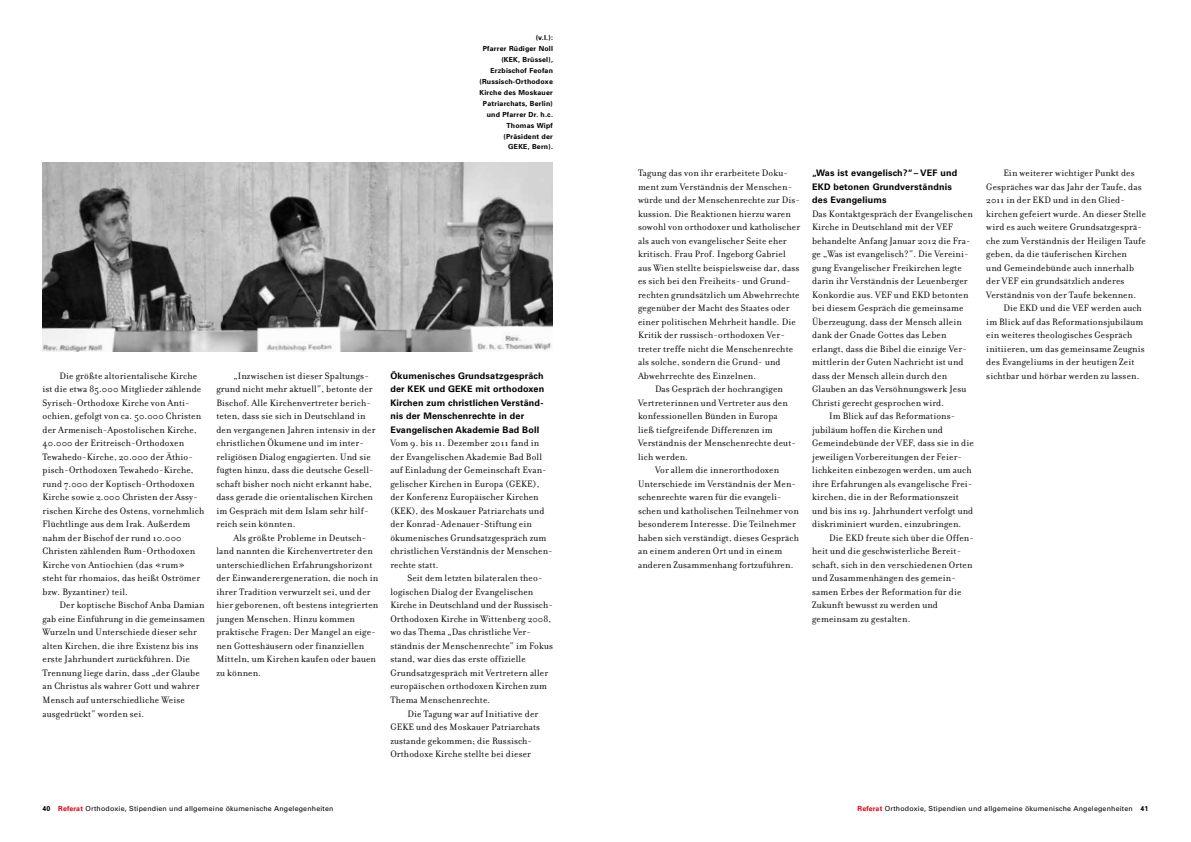
<style>
.page{position:relative;width:1191px;height:842px;background:#fff}
.page>*{position:absolute;margin:0;border:0;box-sizing:border-box;transform-origin:0 0}
.t1{font:10px/13.5px "Filosofia";letter-spacing:.015em;color:#000}
.t2{font:700 9px/13.5px "Univers CE";letter-spacing:.02em;color:#000}
.t3{font:700 7px/10.9px "Univers";letter-spacing:.03em;color:#000;text-align:right}
.t4{font:7px "Univers";letter-spacing:.03em;color:#000}
.s1{font-weight:700}
.s2{font-family:"Univers CE";font-weight:700;color:#e3000f}
</style>
<div class="page">
<img style="left:43px;top:163px;width:510px;height:189px">
<p class="t3" style="left:479px;top:32px;width:75px">(v.l.):<br>Pfarrer Rüdiger Noll (KEK, Brüssel),<br>Erzbischof Feofan (Russisch-Orthodoxe<br>Kirche des Moskauer<br>Patriarchats, Berlin) und Pfarrer Dr. h.c.<br>Thomas Wipf (Präsident der<br>GEKE, Bern).</p>
<p class="t1" style="left:43px;top:369px;width:163px;text-indent:17px">Die größte altorientalische Kirche ist die etwa 85.000 Mitglieder zählende Syrisch- Orthodoxe Kirche von Anti&shy;ochien, gefolgt von ca. 50.000 Christen der Armenisch-Apostolischen Kirche, 40.000 der Eritreisch- Orthodoxen Tewahedo- Kirche, 20.000 der Äthio&shy;pisch- Orthodoxen Tewahedo- Kirche, rund 7.000 der Koptisch- Orthodoxen Kirche sowie 2.000 Christen der Assy&shy;rischen Kirche des Ostens, vornehmlich Flüchtlinge aus dem Irak. Außerdem nahm der Bischof der rund 10.000<br>Christen zählenden Rum- Orthodoxen Kirche von Antiochien (das «rum» steht für rhomaios, das heißt Oströmer bzw. Byzantiner) teil.</p>
<p class="t1" style="left:43px;top:599px;width:164px;text-indent:17px">Der koptische Bischof Anba Damian gab eine Einführung in die gemeinsamen Wurzeln und Unterschiede dieser sehr alten Kirchen, die ihre Existenz bis ins erste Jahrhundert zurückführen. Die Trennung liege darin, dass „der Glaube an Christus als wahrer Gott und wahrer Mensch auf unterschiedliche Weise ausgedrückt“ worden sei.</p>
<p class="t1" style="left:216px;top:369px;width:161px;text-indent:17px">„Inzwischen ist dieser Spaltungs&shy;grund nicht mehr aktuell“, betonte der Bischof. Alle Kirchenvertreter berich&shy;teten, dass sie sich in Deutschland in den vergangenen Jahren intensiv in der christlichen Ökumene und im inter&shy;religiösen Dialog engagierten. Und sie fügten hinzu, dass die deutsche Gesell&shy;schaft bisher noch nicht erkannt habe, dass gerade die orientalischen Kirchen im Gespräch mit dem Islam sehr hilf&shy;reich sein könnten.</p>
<p class="t1" style="left:216px;top:531px;width:163px;text-indent:17px">Als größte Probleme in Deutsch&shy;land nannten die Kirchenvertreter den unterschiedlichen Erfahrungshorizont der Einwanderergeneration, die noch in ihrer Tradition verwurzelt sei, und der hier geborenen, oft bestens integrierten jungen Menschen. Hinzu kommen praktische Fragen: Der Mangel an eige&shy;nen Gotteshäusern oder finanziellen Mitteln, um Kirchen kaufen oder bauen zu können.</p>
<p class="t2" style="left:390px;top:369px;width:155px">Ökumenisches Grundsatzgespräch der KEK und GEKE mit orthodoxen<br>Kirchen zum christlichen Verständ&shy;nis der Menschenrechte in der<br>Evangelischen Akademie Bad Boll</p>
<p class="t1" style="left:390px;top:437px;width:164px">Vom 9. bis 11. Dezember 2011 fand in der Evangelischen Akademie Bad Boll auf Einladung der Gemeinschaft Evan&shy;gelischer Kirchen in Europa (GEKE), der Konferenz Europäischer Kirchen (KEK), des Moskauer Patriarchats und der Konrad-Adenauer- Stiftung ein ökumenisches Grundsatzgespräch zum christlichen Verständnis der Menschen&shy;rechte statt.</p>
<p class="t1" style="left:390px;top:572px;width:164px;text-indent:17px">Seit dem letzten bilateralen theo&shy;logischen Dialog der Evangelischen Kirche in Deutschland und der Russisch-Orthodoxen Kirche in Wittenberg 2008, wo das Thema „Das christliche Ver&shy;ständnis der Menschenrechte“ im Fokus stand, war dies das erste offizielle Grundsatzgespräch mit Vertretern aller europäischen orthodoxen Kirchen zum Thema Menschenrechte.</p>
<p class="t1" style="left:390px;top:707px;width:151px;text-indent:17px">Die Tagung war auf Initiative der GEKE und des Moskauer Patriarchats zustande gekommen; die Russisch-Orthodoxe Kirche stellte bei dieser</p>
<p class="t1" style="left:638px;top:167px;width:152px">Tagung das von ihr erarbeitete Doku-</p>
<p class="t1" style="left:638px;top:180px;width:156px">ment zum Verständnis der Menschen-</p>
<p class="t1" style="left:638px;top:194px;width:164px">würde und der Menschenrechte zur Dis-</p>
<p class="t1" style="left:638px;top:207px;width:154px">kussion. Die Reaktionen hierzu waren</p>
<p class="t1" style="left:638px;top:221px;width:164px">sowohl von orthodoxer und katholischer</p>
<p class="t1" style="left:638px;top:234px;width:150px">als auch von evangelischer Seite eher</p>
<p class="t1" style="left:638px;top:248px;width:149px">kritisch. Frau Prof. Ingeborg Gabriel</p>
<p class="t1" style="left:638px;top:261px;width:163px">aus Wien stellte beispielsweise dar, dass</p>
<p class="t1" style="left:638px;top:275px;width:154px">es sich bei den Freiheits- und Grund-</p>
<p class="t1" style="left:638px;top:288px;width:163px">rechten grundsätzlich um Abwehrrechte</p>
<p class="t1" style="left:638px;top:302px;width:153px">gegenüber der Macht des Staates oder</p>
<p class="t1" style="left:638px;top:315px;width:159px">einer politischen Mehrheit handle. Die</p>
<p class="t1" style="left:638px;top:329px;width:148px">Kritik der russisch- orthodoxen Ver-</p>
<p class="t1" style="left:638px;top:342px;width:157px">treter treffe nicht die Menschenrechte</p>
<p class="t1" style="left:638px;top:356px;width:144px">als solche, sondern die Grund- und</p>
<p class="t1" style="left:638px;top:369px;width:120px">Abwehrrechte des Einzelnen.</p>
<p class="t1" style="left:655px;top:383px;width:129px">Das Gespräch der hochrangigen</p>
<p class="t1" style="left:638px;top:396px;width:151px">Vertreterinnen und Vertreter aus den</p>
<p class="t1" style="left:638px;top:410px;width:141px">konfessionellen Bünden in Europa</p>
<p class="t1" style="left:638px;top:423px;width:136px">ließ tiefgreifende Differenzen im</p>
<p class="t1" style="left:638px;top:437px;width:159px">Verständnis der Menschenrechte deut-</p>
<p class="t1" style="left:638px;top:450px;width:51px">lich werden.</p>
<p class="t1" style="left:655px;top:464px;width:126px">Vor allem die innerorthodoxen</p>
<p class="t1" style="left:638px;top:477px;width:160px">Unterschiede im Verständnis der Men-</p>
<p class="t1" style="left:638px;top:491px;width:145px">schenrechte waren für die evangeli-</p>
<p class="t1" style="left:638px;top:504px;width:162px">schen und katholischen Teilnehmer von</p>
<p class="t1" style="left:638px;top:518px;width:159px">besonderem Interesse. Die Teilnehmer</p>
<p class="t1" style="left:638px;top:531px;width:162px">haben sich verständigt, dieses Gespräch</p>
<p class="t1" style="left:638px;top:545px;width:146px">an einem anderen Ort und in einem</p>
<p class="t1" style="left:638px;top:558px;width:157px">anderen Zusammenhang fortzuführen.</p>
<p class="t2" style="left:812px;top:167px;width:147px">„Was ist evangelisch?“ – VEF und<br>EKD betonen Grundverständnis des Evangeliums</p>
<p class="t1" style="left:812px;top:207px;width:162px">Das Kontaktgespräch der Evangelischen</p>
<p class="t1" style="left:812px;top:221px;width:142px">Kirche in Deutschland mit der VEF</p>
<p class="t1" style="left:812px;top:234px;width:160px">behandelte Anfang Januar 2012 die Fra-</p>
<p class="t1" style="left:812px;top:248px;width:158px">ge „Was ist evangelisch?“. Die Vereini-</p>
<p class="t1" style="left:812px;top:261px;width:151px">gung Evangelischer Freikirchen legte</p>
<p class="t1" style="left:812px;top:275px;width:157px">darin ihr Verständnis der Leuenberger</p>
<p class="t1" style="left:812px;top:288px;width:158px">Konkordie aus. VEF und EKD betonten</p>
<p class="t1" style="left:812px;top:302px;width:153px">bei diesem Gespräch die gemeinsame</p>
<p class="t1" style="left:812px;top:315px;width:151px">Überzeugung, dass der Mensch allein</p>
<p class="t1" style="left:812px;top:329px;width:136px">dank der Gnade Gottes das Leben</p>
<p class="t1" style="left:812px;top:342px;width:156px">erlangt, dass die Bibel die einzige Ver-</p>
<p class="t1" style="left:812px;top:356px;width:153px">mittlerin der Guten Nachricht ist und</p>
<p class="t1" style="left:812px;top:369px;width:136px">dass der Mensch allein durch den</p>
<p class="t1" style="left:812px;top:383px;width:156px">Glauben an das Versöhnungswerk Jesu</p>
<p class="t1" style="left:812px;top:396px;width:133px">Christi gerecht gesprochen wird.</p>
<p class="t1" style="left:829px;top:410px;width:128px">Im Blick auf das Reformations-</p>
<p class="t1" style="left:812px;top:423px;width:132px">jubiläum hoffen die Kirchen und</p>
<p class="t1" style="left:812px;top:437px;width:163px">Gemeindebünde der VEF, dass sie in die</p>
<p class="t1" style="left:812px;top:450px;width:152px">jeweiligen Vorbereitungen der Feier-</p>
<p class="t1" style="left:812px;top:464px;width:161px">lichkeiten einbezogen werden, um auch</p>
<p class="t1" style="left:812px;top:477px;width:162px">ihre Erfahrungen als evangelische Frei-</p>
<p class="t1" style="left:812px;top:491px;width:148px">kirchen, die in der Reformationszeit</p>
<p class="t1" style="left:812px;top:504px;width:163px">und bis ins 19. Jahrhundert verfolgt und</p>
<p class="t1" style="left:812px;top:518px;width:151px">diskriminiert wurden, einzubringen.</p>
<p class="t1" style="left:829px;top:531px;width:146px">Die EKD freute sich über die Offen-</p>
<p class="t1" style="left:812px;top:545px;width:151px">heit und die geschwisterliche Bereit-</p>
<p class="t1" style="left:812px;top:558px;width:162px">schaft, sich in den verschiedenen Orten</p>
<p class="t1" style="left:812px;top:572px;width:145px">und Zusammenhängen des gemein-</p>
<p class="t1" style="left:812px;top:585px;width:151px">samen Erbes der Reformation für die</p>
<p class="t1" style="left:812px;top:599px;width:127px">Zukunft bewusst zu werden und</p>
<p class="t1" style="left:812px;top:612px;width:100px">gemeinsam zu gestalten.</p>
<p class="t1" style="left:986px;top:167px;width:161px;text-indent:17px">Ein weiterer wichtiger Punkt des Gespräches war das Jahr der Taufe, das 2011 in der EKD und in den Glied&shy;kirchen gefeiert wurde. An dieser Stelle wird es auch weitere Grundsatzgesprä&shy;che zum Verständnis der Heiligen Taufe geben, da die täuferischen Kirchen<br>und Gemeindebünde auch innerhalb der VEF ein grundsätzlich anderes Verständnis von der Taufe bekennen.</p>
<p class="t1" style="left:986px;top:302px;width:160px;text-indent:17px">Die EKD und die VEF werden auch im Blick auf das Reformationsjubiläum ein weiteres theologisches Gespräch initiieren, um das gemeinsame Zeugnis des Evangeliums in der heutigen Zeit sichtbar und hörbar werden zu lassen.</p>
<p class="t4" style="left:43px;top:804px;width:292px"><span class="s1">40</span> <span class="s2">Referat</span> Orthodoxie, Stipendien und allgemeine ökumenische Angelegenheiten</p>
<p class="t4" style="left:857px;top:804px;width:292px"><span class="s2">Referat</span> Orthodoxie, Stipendien und allgemeine ökumenische Angelegenheiten <span class="s1">41</span></p>
</div>
